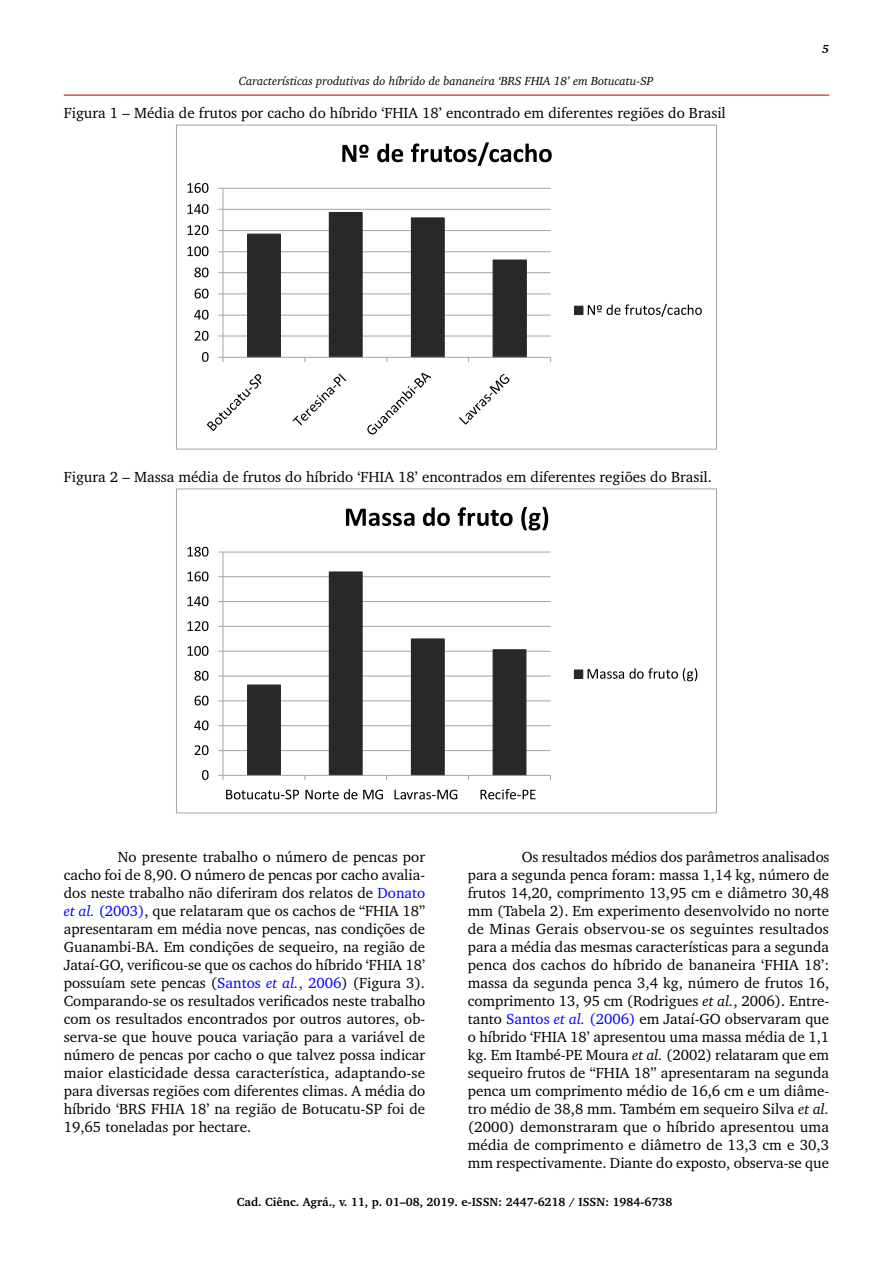
<style>
.page{position:relative;width:893px;height:1263px;background:#fff}
.page>*{position:absolute;margin:0;border:0;box-sizing:border-box;transform-origin:0 0}
.t1{font:15px/18px "Charter BT";color:#000;text-align:justify}
.t2{font:italic 12px "Charter BT";color:#000}
.t3{font:700 12px "Charter BT";color:#000}
.t4{font:italic 700 12px "Charter BT";color:#000}
.s1{color:#00f}
.s2{font-style:italic;color:#00f}
.s3{font-style:italic}
</style>
<div class="page">
<hr style="left:64px;top:95px;width:765px;height:1px;background:#cd171a">
<hr style="left:223px;top:336px;width:328px;height:1px;background:#a5a5a4">
<hr style="left:223px;top:315px;width:328px;height:1px;background:#a5a5a4">
<hr style="left:223px;top:293px;width:328px;height:1px;background:#a5a5a4">
<hr style="left:223px;top:272px;width:328px;height:1px;background:#a5a5a4">
<hr style="left:223px;top:251px;width:328px;height:1px;background:#a5a5a4">
<hr style="left:223px;top:230px;width:328px;height:1px;background:#a5a5a4">
<hr style="left:223px;top:209px;width:328px;height:1px;background:#a5a5a4">
<hr style="left:223px;top:188px;width:328px;height:1px;background:#a5a5a4">
<hr style="left:223px;top:188px;width:1px;height:169px;background:#a5a5a4">
<hr style="left:223px;top:357px;width:328px;height:1px;background:#a5a5a4">
<svg style="left:218px;top:357px;width:6px;height:5px"></svg>
<svg style="left:246px;top:212px;width:281px;height:150px"></svg>
<svg style="left:202px;top:352px;width:7px;height:10px"></svg>
<svg style="left:195px;top:331px;width:14px;height:10px"></svg>
<svg style="left:194px;top:310px;width:15px;height:10px"></svg>
<svg style="left:195px;top:289px;width:14px;height:9px"></svg>
<svg style="left:194px;top:267px;width:15px;height:10px"></svg>
<svg style="left:187px;top:246px;width:21px;height:10px"></svg>
<svg style="left:187px;top:225px;width:21px;height:10px"></svg>
<svg style="left:187px;top:204px;width:21px;height:10px"></svg>
<svg style="left:187px;top:183px;width:21px;height:10px"></svg>
<svg style="left:207px;top:374px;width:54px;height:57px"></svg>
<svg style="left:293px;top:374px;width:53px;height:51px"></svg>
<svg style="left:367px;top:373px;width:64px;height:61px"></svg>
<svg style="left:459px;top:374px;width:51px;height:51px"></svg>
<svg style="left:342px;top:142px;width:210px;height:24px"></svg>
<div style="left:575px;top:306px;width:8px;height:8px;background:#282827"></div>
<div style="left:574px;top:306px;width:9px;height:9px;border:1px solid #282827"></div>
<svg style="left:588px;top:304px;width:114px;height:13px"></svg>
<hr style="left:223px;top:750px;width:327px;height:1px;background:#a5a5a4">
<hr style="left:223px;top:725px;width:327px;height:1px;background:#a5a5a4">
<hr style="left:223px;top:700px;width:327px;height:1px;background:#a5a5a4">
<hr style="left:223px;top:676px;width:327px;height:1px;background:#a5a5a4">
<hr style="left:223px;top:651px;width:327px;height:1px;background:#a5a5a4">
<hr style="left:223px;top:626px;width:327px;height:1px;background:#a5a5a4">
<hr style="left:223px;top:601px;width:327px;height:1px;background:#a5a5a4">
<hr style="left:223px;top:576px;width:327px;height:1px;background:#a5a5a4">
<hr style="left:223px;top:552px;width:327px;height:1px;background:#a5a5a4">
<svg style="left:246px;top:571px;width:281px;height:204px"></svg>
<hr style="left:223px;top:552px;width:1px;height:223px;background:#a5a5a4">
<hr style="left:223px;top:775px;width:327px;height:1px;background:#a5a5a4">
<svg style="left:218px;top:775px;width:6px;height:5px"></svg>
<svg style="left:202px;top:770px;width:7px;height:10px"></svg>
<svg style="left:195px;top:745px;width:14px;height:10px"></svg>
<svg style="left:194px;top:720px;width:15px;height:10px"></svg>
<svg style="left:195px;top:696px;width:14px;height:9px"></svg>
<svg style="left:194px;top:671px;width:15px;height:10px"></svg>
<svg style="left:187px;top:646px;width:21px;height:10px"></svg>
<svg style="left:187px;top:621px;width:21px;height:10px"></svg>
<svg style="left:187px;top:596px;width:21px;height:10px"></svg>
<svg style="left:187px;top:572px;width:21px;height:9px"></svg>
<svg style="left:187px;top:547px;width:21px;height:10px"></svg>
<svg style="left:226px;top:790px;width:73px;height:9px"></svg>
<svg style="left:305px;top:789px;width:78px;height:10px"></svg>
<svg style="left:394px;top:790px;width:63px;height:9px"></svg>
<svg style="left:481px;top:789px;width:55px;height:10px"></svg>
<svg style="left:346px;top:507px;width:202px;height:23px"></svg>
<div style="left:574px;top:670px;width:9px;height:8px;background:#282827"></div>
<div style="left:574px;top:669px;width:9px;height:10px;border:1px solid #282827"></div>
<svg style="left:587px;top:668px;width:110px;height:13px"></svg>
<p class="t2" style="left:239px;top:73px;width:416px">Características produtivas do híbrido de bananeira ‘BRS FHIA 18’ em Botucatu-SP</p>
<p class="t1" style="left:64px;top:103px;width:663px">Figura 1 – Média de frutos por cacho do híbrido ‘FHIA 18’ encontrado em diferentes regiões do Brasil</p>
<p class="t4" style="left:822px;top:41px;width:9px">5</p>
<p class="t1" style="left:64px;top:467px;width:650px">Figura 2 – Massa média de frutos do híbrido ‘FHIA 18’ encontrados em diferentes regiões do Brasil.</p>
<p class="t1" style="left:64px;top:848px;width:363px;text-indent:54px">No presente trabalho o número de pencas por cacho foi de 8,90. O número de pencas por cacho avalia&shy;dos neste trabalho não diferiram dos relatos de <span class="s1">Donato </span><span class="s2">et al.</span> <span class="s1">(2003)</span>, que relataram que os cachos de “FHIA 18” apresentaram em média nove pencas, nas condições de Guanambi-BA. Em condições de sequeiro, na região de Jataí-GO, verificou-se que os cachos do híbrido ‘FHIA 18’ possuíam sete pencas (<span class="s1">Santos</span> <span class="s2">et al.</span><span class="s1">, 2006</span>) (Figura 3).<br>Comparando-se os resultados verificados neste trabalho com os resultados encontrados por outros autores, ob&shy;serva-se que houve pouca variação para a variável de número de pencas por cacho o que talvez possa indicar maior elasticidade dessa característica, adaptando-se para diversas regiões com diferentes climas. A média do híbrido ‘BRS FHIA 18’ na região de Botucatu-SP foi de 19,65 toneladas por hectare.</p>
<p class="t1" style="left:468px;top:848px;width:363px;text-indent:54px">Os resultados médios dos parâmetros analisados para a segunda penca foram: massa 1,14 kg, número de frutos 14,20, comprimento 13,95 cm e diâmetro 30,48 mm (Tabela 2). Em experimento desenvolvido no norte de Minas Gerais observou-se os seguintes resultados para a média das mesmas características para a segunda penca dos cachos do híbrido de bananeira ‘FHIA 18’: massa da segunda penca 3,4 kg, número de frutos 16, comprimento 13, 95 cm (Rodrigues <span class="s3">et al.</span>, 2006). Entre&shy;tanto <span class="s1">Santos</span> <span class="s2">et al.</span> <span class="s1">(2006)</span> em Jataí-GO observaram que o híbrido ‘FHIA 18’ apresentou uma massa média de 1,1 kg. Em Itambé-PE Moura <span class="s3">et al.</span> (2002) relataram que em sequeiro frutos de “FHIA 18” apresentaram na segunda penca um comprimento médio de 16,6 cm e um diâme&shy;tro médio de 38,8 mm. Também em sequeiro Silva <span class="s3">et al. </span>(2000) demonstraram que o híbrido apresentou uma média de comprimento e diâmetro de 13,3 cm e 30,3 mm respectivamente. Diante do exposto, observa-se que</p>
<p class="t3" style="left:237px;top:1194px;width:437px">Cad. Ciênc. Agrá., v. 11, p. 01–08, 2019. e-ISSN: 2447-6218 / ISSN: 1984-6738</p>
</div>
